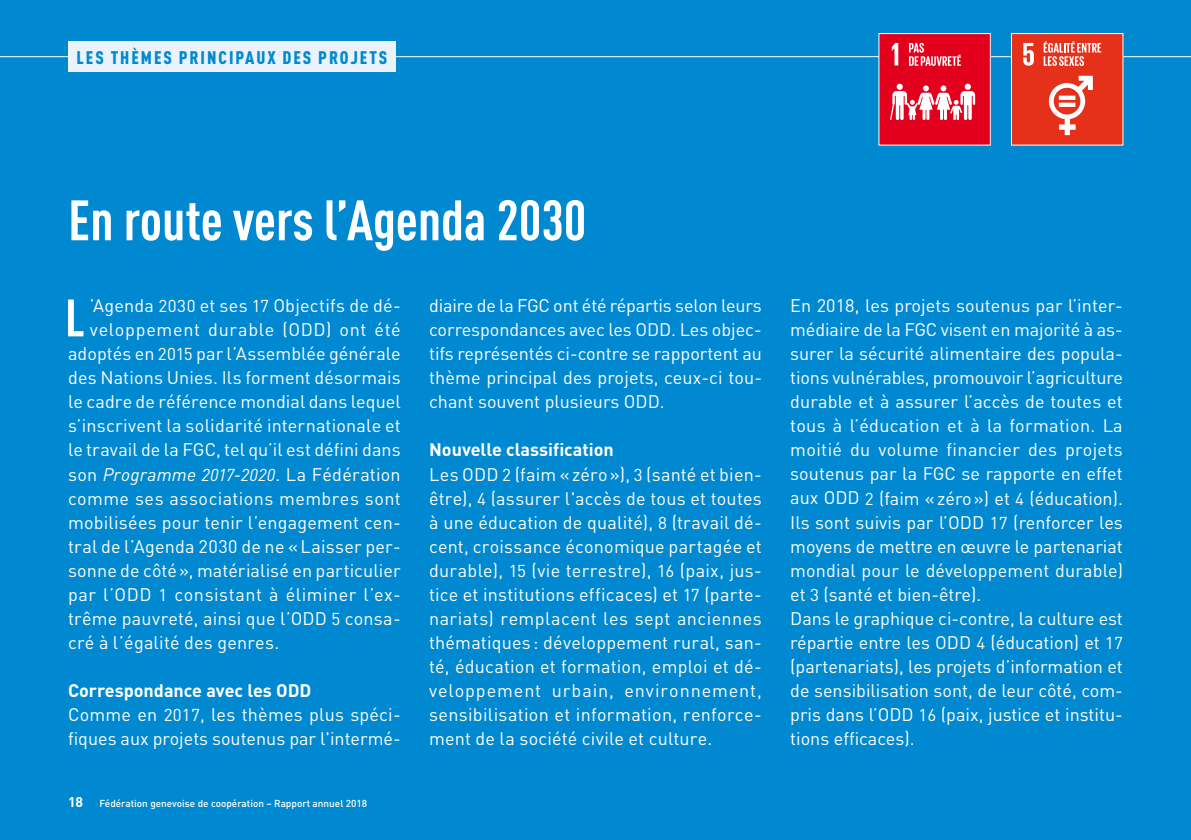
<style>
.page{position:relative;width:1191px;height:840px;background:#fff}
.page>*{position:absolute;margin:0;border:0;box-sizing:border-box;transform-origin:0 0}
.t1{font:700 condensed 56px "DINOT";color:#fff}
.t2{font:700 condensed 51.8px "DINOT";color:#fff}
.t3{font:18px/24px "DINOT";letter-spacing:.01em;color:#fff}
.t4{font:18px "DINOT";letter-spacing:.03em;color:#fff}
.t5{font:18px "DINOT";letter-spacing:.04em;color:#fff}
.t6{font:900 condensed 18px "DINOT";letter-spacing:.11em;color:#0089d0}
.t7{font:500 10px "DINOT";color:#fff}
.s1{font-size:17px}
.s2{font-style:italic}
.s3{font-style:italic;font-size:17px}
.s4{font-weight:700}
.s5{font-weight:700;font-size:14px}
</style>
<div class="page">
<div style="left:0;top:0;width:1191px;height:839px;background:#0089d0"></div>
<hr style="left:0;top:56px;width:1191px;height:1px;background:#fff">
<div style="left:68px;top:41px;width:328px;height:31px;background:#eaf3fc"></div>
<div style="left:879px;top:34px;width:111px;height:111px;background:#e2001d"></div>
<svg style="left:890px;top:84px;width:85px;height:37px"></svg>
<svg style="left:891px;top:43px;width:7px;height:22px"></svg>
<svg style="left:909px;top:43px;width:52px;height:23px"></svg>
<div style="left:1011px;top:34px;width:112px;height:111px;background:#e6311a"></div>
<svg style="left:1049px;top:76px;width:43px;height:59px"></svg>
<svg style="left:1058px;top:96px;width:17px;height:4px"></svg>
<svg style="left:1058px;top:103px;width:17px;height:4px"></svg>
<svg style="left:1023px;top:43px;width:10px;height:23px"></svg>
<svg style="left:1043px;top:41px;width:58px;height:25px"></svg>
<div style="left:1011px;top:33px;width:112px;height:112px;border:1px solid #fff"></div>
<p class="t6" style="left:77px;top:46px;width:312px">LES THÈMES PRINCIPAUX DES PROJETS</p>
<h1 class="t1" style="left:68px;top:186px;width:519px">En route vers l’Agenda 2030</h1>
<h2 class="t2" style="left:65px;top:286px;width:21px">L</h2>
<p class="t3" style="left:90px;top:293px;width:312px">’Agenda <span class="s1">2030</span> et ses <span class="s1">17</span> Objectifs de dé-</p>
<p class="t5" style="left:90px;top:318px;width:312px">veloppement durable (ODD) ont été</p>
<p class="t3" style="left:68px;top:341px;width:334px">adoptés en <span class="s1">2015</span> par l’Assemblée générale</p>
<p class="t3" style="left:68px;top:365px;width:334px">des Nations Unies. Ils forment désormais</p>
<p class="t3" style="left:68px;top:389px;width:334px">le cadre de référence mondial dans lequel</p>
<p class="t3" style="left:68px;top:413px;width:334px">s’inscrivent la solidarité internationale et</p>
<p class="t3" style="left:68px;top:437px;width:334px">le travail de la FGC, tel qu’il est défini dans</p>
<p class="t3" style="left:68px;top:461px;width:334px">son <span class="s2">Programme</span> <span class="s3">2017</span><span class="s2">-</span><span class="s3">2020</span>. La Fédération</p>
<p class="t3" style="left:68px;top:485px;width:334px">comme ses associations membres sont</p>
<p class="t3" style="left:68px;top:509px;width:334px">mobilisées pour tenir l’engagement cen-</p>
<p class="t3" style="left:68px;top:533px;width:334px">tral de l’Agenda 2030 de ne «Laisser per-</p>
<p class="t3" style="left:68px;top:557px;width:334px">sonne de côté», matérialisé en particulier</p>
<p class="t4" style="left:68px;top:582px;width:334px">par l’ODD <span class="s1">1</span> consistant à éliminer l’ex-</p>
<p class="t3" style="left:68px;top:605px;width:334px">trême pauvreté, ainsi que l’ODD <span class="s1">5</span> consa-</p>
<p class="t3" style="left:68px;top:629px;width:213px">cré à l’égalité des genres.</p>
<p class="t3" style="left:68px;top:677px;width:334px"><span class="s4">Correspondance avec les ODD<br></span>Comme en <span class="s1">2017</span>, les thèmes plus spéci&shy;fiques aux projets soutenus par l'intermé-</p>
<p class="t7" style="left:68px;top:796px;width:301px"><span class="s5">18</span> Fédération genevoise de coopération – Rapport annuel 2018</p>
<p class="t3" style="left:429px;top:293px;width:334px;text-align:justify">diaire de la FGC ont été répartis selon leurs correspondances avec les ODD. Les objec&shy;tifs représentés ci-contre se rapportent au thème principal des projets, ceux-ci tou&shy;chant souvent plusieurs ODD.</p>
<p class="t3" style="left:429px;top:437px;width:334px"><span class="s4">Nouvelle classification<br></span>Les ODD <span class="s1">2</span> (faim «zéro»), <span class="s1">3</span> (santé et bien&shy;être), <span class="s1">4</span> (assurer l'accès de tous et toutes à une éducation de qualité), <span class="s1">8</span> (travail dé&shy;cent, croissance économique partagée et durable), <span class="s1">15</span> (vie terrestre), <span class="s1">16</span> (paix, jus&shy;tice et institutions efficaces) et <span class="s1">17</span> (parte&shy;nariats) remplacent les sept anciennes thématiques : développement rural, san&shy;té, éducation et formation, emploi et dé&shy;veloppement urbain, environnement, sensibilisation et information, renforce&shy;ment de la société civile et culture.</p>
<p class="t3" style="left:790px;top:293px;width:334px">En 2018, les projets soutenus par l’inter&shy;médiaire de la FGC visent en majorité à as&shy;surer la sécurité alimentaire des popula&shy;tions vulnérables, promouvoir l’agriculture durable et à assurer l’accès de toutes et tous à l’éducation et à la formation. La moitié du volume financier des projets soutenus par la FGC se rapporte en effet aux ODD <span class="s1">2</span> (faim «zéro») et <span class="s1">4</span> (éducation).<br>Ils sont suivis par l’ODD <span class="s1">17</span> (renforcer les moyens de mettre en œuvre le partenariat mondial pour le développement durable) et <span class="s1">3</span> (santé et bien-être).<br>Dans le graphique ci-contre, la culture est répartie entre les ODD <span class="s1">4</span> (éducation) et <span class="s1">17 </span>(partenariats), les projets d’information et de sensibilisation sont, de leur côté, com&shy;pris dans l’ODD <span class="s1">16</span> (paix, justice et institu&shy;tions efficaces).</p>
</div>
